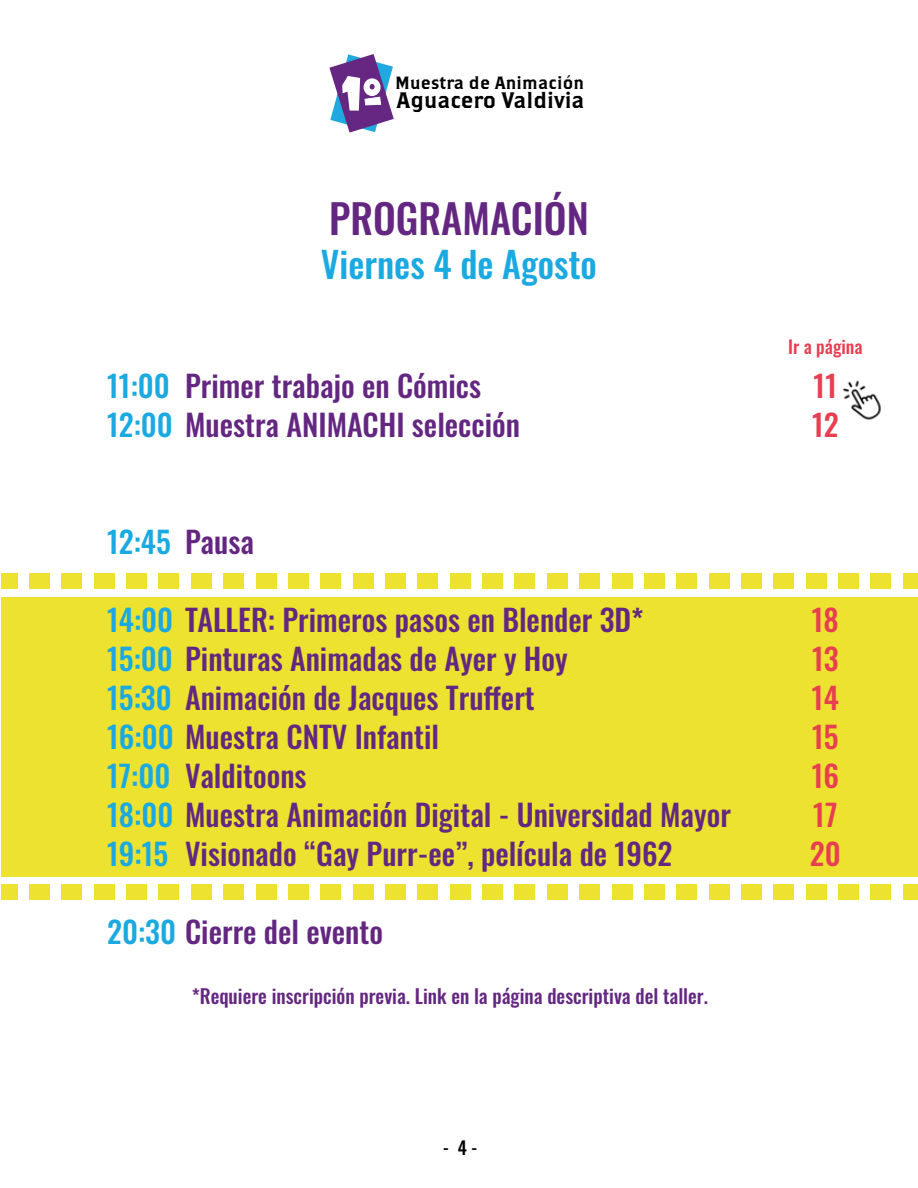
<style>
.page{position:relative;width:918px;height:1188px;background:#fff}
.page>*{position:absolute;margin:0;border:0;box-sizing:border-box;transform-origin:0 0}
.t1{font:500 40.5px "Oswald";color:#642781}
.t2{font:500 36px "Oswald";color:#1aa9e0}
.t3{font:500 30px/39px "Oswald";color:#642781}
.t4{font:500 30px/39px "Oswald";color:#e83e51}
.t5{font:500 30px "Oswald";color:#1aa9e0}
.t6{font:22.35px "Brothers OT";color:#000}
.t7{font:500 19.5px "Oswald";color:#642781}
.t8{font:500 18px "Oswald";color:#e83e51}
.t9{font:500 18px "Oswald";color:#000}
.t10{font:17.7px "Brothers OT";letter-spacing:.01em;color:#000}
.s1{color:#1aa9e0}
</style>
<div class="page">
<div style="left:1px;top:597px;width:917px;height:279px;background:#ece22f"></div>
<div style="left:29px;top:885px;width:21px;height:15px;background:#ece22f"></div>
<div style="left:1px;top:885px;width:16px;height:15px;background:#ece22f"></div>
<div style="left:94px;top:885px;width:21px;height:15px;background:#ece22f"></div>
<div style="left:62px;top:885px;width:20px;height:15px;background:#ece22f"></div>
<div style="left:159px;top:885px;width:20px;height:15px;background:#ece22f"></div>
<div style="left:126px;top:885px;width:21px;height:15px;background:#ece22f"></div>
<div style="left:223px;top:885px;width:21px;height:15px;background:#ece22f"></div>
<div style="left:191px;top:885px;width:21px;height:15px;background:#ece22f"></div>
<div style="left:288px;top:885px;width:21px;height:15px;background:#ece22f"></div>
<div style="left:256px;top:885px;width:20px;height:15px;background:#ece22f"></div>
<div style="left:353px;top:885px;width:20px;height:15px;background:#ece22f"></div>
<div style="left:320px;top:885px;width:21px;height:15px;background:#ece22f"></div>
<div style="left:417px;top:885px;width:21px;height:15px;background:#ece22f"></div>
<div style="left:385px;top:885px;width:21px;height:15px;background:#ece22f"></div>
<div style="left:482px;top:885px;width:21px;height:15px;background:#ece22f"></div>
<div style="left:450px;top:885px;width:21px;height:15px;background:#ece22f"></div>
<div style="left:547px;top:885px;width:21px;height:15px;background:#ece22f"></div>
<div style="left:515px;top:885px;width:20px;height:15px;background:#ece22f"></div>
<div style="left:612px;top:885px;width:20px;height:15px;background:#ece22f"></div>
<div style="left:579px;top:885px;width:21px;height:15px;background:#ece22f"></div>
<div style="left:676px;top:885px;width:21px;height:15px;background:#ece22f"></div>
<div style="left:644px;top:885px;width:21px;height:15px;background:#ece22f"></div>
<div style="left:741px;top:885px;width:21px;height:15px;background:#ece22f"></div>
<div style="left:709px;top:885px;width:20px;height:15px;background:#ece22f"></div>
<div style="left:806px;top:885px;width:21px;height:15px;background:#ece22f"></div>
<div style="left:773px;top:885px;width:21px;height:15px;background:#ece22f"></div>
<div style="left:871px;top:885px;width:20px;height:15px;background:#ece22f"></div>
<div style="left:838px;top:885px;width:21px;height:15px;background:#ece22f"></div>
<div style="left:903px;top:885px;width:15px;height:15px;background:#ece22f"></div>
<div style="left:29px;top:573px;width:21px;height:16px;background:#ece22f"></div>
<div style="left:1px;top:573px;width:16px;height:16px;background:#ece22f"></div>
<div style="left:94px;top:573px;width:21px;height:16px;background:#ece22f"></div>
<div style="left:62px;top:573px;width:20px;height:16px;background:#ece22f"></div>
<div style="left:159px;top:573px;width:20px;height:16px;background:#ece22f"></div>
<div style="left:126px;top:573px;width:21px;height:16px;background:#ece22f"></div>
<div style="left:223px;top:573px;width:21px;height:16px;background:#ece22f"></div>
<div style="left:191px;top:573px;width:21px;height:16px;background:#ece22f"></div>
<div style="left:288px;top:573px;width:21px;height:16px;background:#ece22f"></div>
<div style="left:256px;top:573px;width:20px;height:16px;background:#ece22f"></div>
<div style="left:353px;top:573px;width:20px;height:16px;background:#ece22f"></div>
<div style="left:320px;top:573px;width:21px;height:16px;background:#ece22f"></div>
<div style="left:417px;top:573px;width:21px;height:16px;background:#ece22f"></div>
<div style="left:385px;top:573px;width:21px;height:16px;background:#ece22f"></div>
<div style="left:482px;top:573px;width:21px;height:16px;background:#ece22f"></div>
<div style="left:450px;top:573px;width:21px;height:16px;background:#ece22f"></div>
<div style="left:547px;top:573px;width:21px;height:16px;background:#ece22f"></div>
<div style="left:515px;top:573px;width:20px;height:16px;background:#ece22f"></div>
<div style="left:612px;top:573px;width:20px;height:16px;background:#ece22f"></div>
<div style="left:579px;top:573px;width:21px;height:16px;background:#ece22f"></div>
<div style="left:676px;top:573px;width:21px;height:16px;background:#ece22f"></div>
<div style="left:644px;top:573px;width:21px;height:16px;background:#ece22f"></div>
<div style="left:741px;top:573px;width:21px;height:16px;background:#ece22f"></div>
<div style="left:709px;top:573px;width:20px;height:16px;background:#ece22f"></div>
<div style="left:806px;top:573px;width:21px;height:16px;background:#ece22f"></div>
<div style="left:773px;top:573px;width:21px;height:16px;background:#ece22f"></div>
<div style="left:871px;top:573px;width:20px;height:16px;background:#ece22f"></div>
<div style="left:838px;top:573px;width:21px;height:16px;background:#ece22f"></div>
<div style="left:903px;top:573px;width:15px;height:16px;background:#ece22f"></div>
<img style="left:843px;top:380px;width:38px;height:40px">
<svg style="left:329px;top:54px;width:65px;height:79px"></svg>
<p class="t10" style="left:395px;top:75px;width:190px">Muestra de Animación</p>
<p class="t6" style="left:397px;top:90px;width:190px">Aguacero Valdivia</p>
<h1 class="t1" style="left:329px;top:198px;width:261px">PROGRAMACIÓN</h1>
<p class="t2" style="left:321px;top:245px;width:278px">Viernes 4 de Agosto</p>
<p class="t3" style="left:185px;top:368px;width:298px">Primer trabajo en Cómics</p>
<p class="t3" style="left:107px;top:368px;width:414px"><span class="s1">11:00<br>12:00</span> Muestra ANIMACHI selección</p>
<p class="t5" style="left:107px;top:526px;width:65px">12:45</p>
<p class="t3" style="left:185px;top:524px;width:70px">Pausa</p>
<p class="t3" style="left:107px;top:602px;width:625px"><span class="s1">14:00</span> TALLER: Primeros pasos en Blender 3D*<br><span class="s1">15:00</span> Pinturas Animadas de Ayer y Hoy<br><span class="s1">15:30</span> Animación de Jacques Truffert<br><span class="s1">16:00</span> Muestra CNTV Infantil<br><span class="s1">17:00<br>18:00</span> Muestra Animación Digital - Universidad Mayor<br><span class="s1">19:15</span></p>
<p class="t3" style="left:185px;top:758px;width:123px">Valditoons</p>
<p class="t3" style="left:185px;top:836px;width:489px">Visionado “Gay Purr-ee”, película de 1962</p>
<p class="t3" style="left:107px;top:914px;width:277px"><span class="s1">20:30</span> Cierre del evento</p>
<p class="t7" style="left:192px;top:986px;width:518px">*Requiere inscripción previa. Link en la página descriptiva del taller.</p>
<p class="t9" style="left:443px;top:1139px;width:36px">- 4 -</p>
<p class="t8" style="left:788px;top:337px;width:76px">Ir a página</p>
<p class="t4" style="left:812px;top:368px;width:28px">11<br>12</p>
<p class="t4" style="left:810px;top:602px;width:32px;text-align:justify">18<br>13<br>14<br>15<br>16<br>17<br>20</p>
</div>
